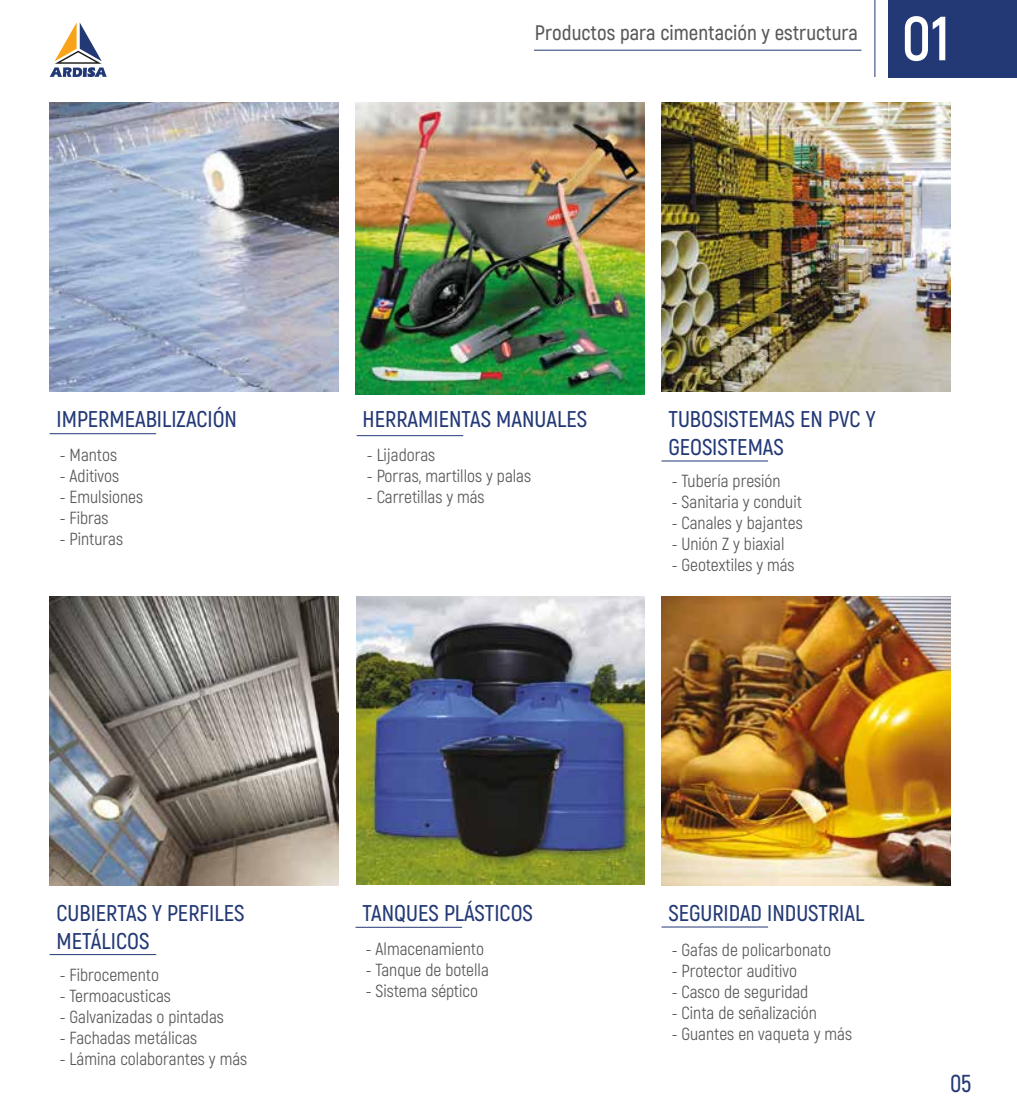
<style>
.page{position:relative;width:1017px;height:1117px;background:#fff}
.page>*{position:absolute;margin:0;border:0;box-sizing:border-box;transform-origin:0 0}
.t1{font:700 62.48px "Akrobat";color:#fff}
.t2{font:600 24.5px "Akrobat";color:#233976}
.t3{font:600 22.75px/28px "Akrobat";color:#233976}
.t4{font:600 21px "Akrobat";color:#595857}
.t5{font:17.5px "Akrobat";color:#595857}
</style>
<div class="page">
<hr style="left:534px;top:50px;width:327px;height:1px;background:#233976">
<div style="left:889px;top:0;width:128px;height:77px;background:#233976"></div>
<hr style="left:875px;top:0;width:1px;height:77px;background:#233976">
<img style="left:50px;top:103px;width:288px;height:288px">
<img style="left:661px;top:103px;width:289px;height:288px">
<hr style="left:357px;top:435px;width:106px;height:1px;background:#233976">
<hr style="left:661px;top:460px;width:107px;height:1px;background:#233976">
<hr style="left:50px;top:433px;width:106px;height:1px;background:#233976">
<hr style="left:50px;top:954px;width:106px;height:1px;background:#233976">
<img style="left:661px;top:596px;width:289px;height:288px">
<hr style="left:661px;top:926px;width:107px;height:1px;background:#233976">
<hr style="left:356px;top:926px;width:106px;height:1px;background:#233976">
<img style="left:50px;top:596px;width:288px;height:288px">
<svg style="left:50px;top:23px;width:57px;height:54px"></svg>
<img style="left:355px;top:103px;width:290px;height:291px">
<img style="left:357px;top:596px;width:288px;height:288px">
<p class="t4" style="left:535px;top:20px;width:325px">Productos para cimentación y estructura</p>
<h1 class="t1" style="left:902px;top:0;width:49px">01</h1>
<h3 class="t3" style="left:57px;top:405px;width:182px">IMPERMEABILIZACIÓN</h3>
<h3 class="t3" style="left:363px;top:404px;width:226px">HERRAMIENTAS MANUALES</h3>
<p class="t5" style="left:60px;top:445px;width:59px">- Mantos</p>
<p class="t5" style="left:60px;top:466px;width:61px">- Aditivos</p>
<p class="t5" style="left:60px;top:487px;width:85px">- Emulsiones</p>
<p class="t5" style="left:60px;top:508px;width:50px">- Fibras</p>
<p class="t5" style="left:60px;top:529px;width:65px">- Pinturas</p>
<p class="t5" style="left:367px;top:444px;width:70px">- Lijadoras</p>
<p class="t5" style="left:367px;top:465px;width:166px">- Porras, martillos y palas</p>
<p class="t5" style="left:367px;top:486px;width:119px">- Carretillas y más</p>
<h3 class="t3" style="left:668px;top:404px;width:209px">TUBOSISTEMAS EN PVC Y<br>GEOSISTEMAS</h3>
<p class="t5" style="left:672px;top:470px;width:110px">- Tubería presión</p>
<p class="t5" style="left:672px;top:491px;width:132px">- Sanitaria y conduit</p>
<p class="t5" style="left:672px;top:512px;width:132px">- Canales y bajantes</p>
<p class="t5" style="left:672px;top:533px;width:114px">- Unión Z y biaxial</p>
<p class="t5" style="left:672px;top:554px;width:124px">- Geotextiles y más</p>
<h3 class="t3" style="left:57px;top:898px;width:189px">CUBIERTAS Y PERFILES<br>METÁLICOS</h3>
<p class="t5" style="left:60px;top:963px;width:101px">- Fibrocemento</p>
<p class="t5" style="left:60px;top:984px;width:113px">- Termoacusticas</p>
<p class="t5" style="left:60px;top:1005px;width:166px">- Galvanizadas o pintadas</p>
<p class="t5" style="left:60px;top:1026px;width:139px">- Fachadas metálicas</p>
<p class="t5" style="left:60px;top:1047px;width:189px">- Lámina colaborantes y más</p>
<h3 class="t3" style="left:363px;top:898px;width:172px">TANQUES PLÁSTICOS</h3>
<p class="t5" style="left:366px;top:938px;width:120px">- Almacenamiento</p>
<p class="t5" style="left:366px;top:959px;width:125px">- Tanque de botella</p>
<p class="t5" style="left:366px;top:980px;width:114px">- Sistema séptico</p>
<h3 class="t3" style="left:668px;top:898px;width:197px">SEGURIDAD INDUSTRIAL</h3>
<p class="t5" style="left:672px;top:939px;width:161px">- Gafas de policarbonato</p>
<p class="t5" style="left:672px;top:960px;width:127px">- Protector auditivo</p>
<p class="t5" style="left:672px;top:981px;width:138px">- Casco de seguridad</p>
<p class="t5" style="left:672px;top:1002px;width:147px">- Cinta de señalización</p>
<p class="t5" style="left:672px;top:1023px;width:182px">- Guantes en vaqueta y más</p>
<h2 class="t2" style="left:950px;top:1067px;width:23px">05</h2>
</div>
